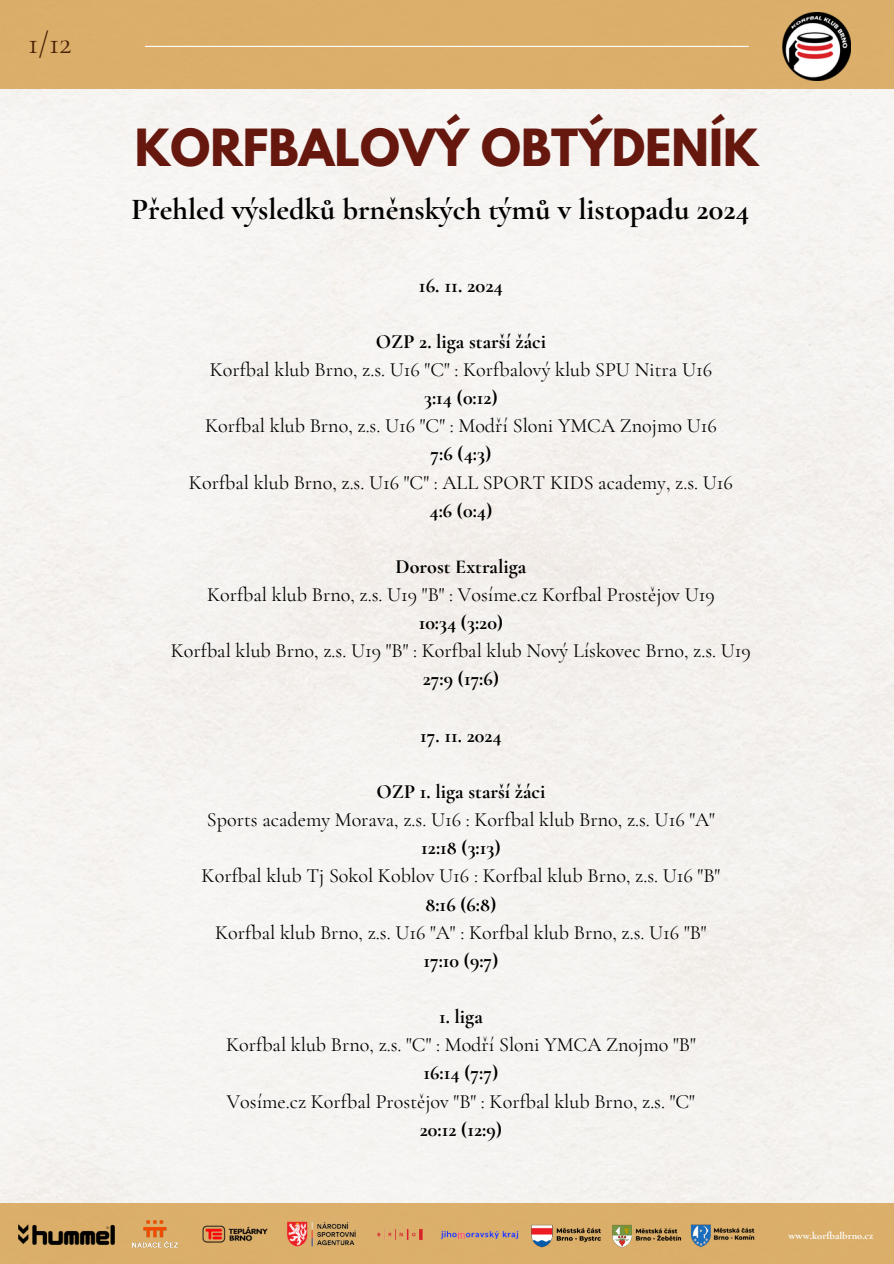
<style>
.page{position:relative;width:894px;height:1264px;background:#fff}
.page>*{position:absolute;margin:0;border:0;box-sizing:border-box;transform-origin:0 0}
.t1{font:700 45.3px "League Spartan";color:#66180f}
.t2{font:30.9px "Cormorant Garamond";color:#492105}
.t3{font:700 30.45px "Cormorant Garamond";color:#000}
.t4{font:700 20.7px "Cormorant Garamond";color:#020202}
.t5{font:20.1px/28.2px "Cormorant Garamond";color:#000;text-align:center}
.t6{font:700 20.1px "Cormorant Garamond";color:#000}
.t7{font:700 10.5px "Cormorant Garamond";color:#fff}
.s1{font-weight:700}
</style>
<div class="page">
<div style="left:0;top:88px;width:893px;height:1115px;background:#f5f3f1"></div>
<div style="left:0;top:0;width:893px;height:88px;background:#dbaf6b"></div>
<div style="left:0;top:1203px;width:893px;height:60px;background:#dbaf6a"></div>
<hr style="left:145px;top:46px;width:603px;height:1px;background:#fff">
<img style="left:782px;top:12px;width:68px;height:69px">
<img style="left:19px;top:1224px;width:95px;height:21px">
<img style="left:287px;top:1221px;width:69px;height:26px">
<img style="left:377px;top:1229px;width:46px;height:11px">
<img style="left:440px;top:1230px;width:79px;height:10px">
<img style="left:202px;top:1225px;width:66px;height:18px">
<img style="left:132px;top:1220px;width:46px;height:28px">
<img style="left:612px;top:1224px;width:70px;height:24px">
<img style="left:690px;top:1224px;width:65px;height:24px">
<img style="left:531px;top:1224px;width:70px;height:24px">
<p class="t2" style="left:28px;top:24px;width:45px">1/12</p>
<p class="t1" style="left:135px;top:125px;width:625px">KORFBALOVÝ OBTÝDENÍK</p>
<h3 class="t3" style="left:131px;top:191px;width:619px">Přehled výsledků brněnských týmů v listopadu 2024</h3>
<h2 class="t4" style="left:418px;top:272px;width:86px">16. 11. 2024</h2>
<h4 class="t5" style="left:189px;top:327px;width:545px"><span class="s1">OZP 2. liga starší žáci<br></span>Korfbal klub Brno, z.s. U16 "C" : Korfbalový klub SPU Nitra U16<br><span class="s1">3:14 (0:12)<br></span>Korfbal klub Brno, z.s. U16 "C" : Modří Sloni YMCA Znojmo U16<br><span class="s1">7:6 (4:3)<br></span>Korfbal klub Brno, z.s. U16 "C" : ALL SPORT KIDS academy, z.s. U16<br><span class="s1">4:6 (0:4)</span></h4>
<h5 class="t5" style="left:207px;top:552px;width:509px"><span class="s1">Dorost Extraliga<br></span>Korfbal klub Brno, z.s. U19 "B" : Vosíme.cz Korfbal Prostějov U19</h5>
<h5 class="t6" style="left:418px;top:610px;width:86px">10:34 (3:20)</h5>
<p class="t5" style="left:171px;top:637px;width:581px">Korfbal klub Brno, z.s. U19 "B" : Korfbal klub Nový Lískovec Brno, z.s. U19</p>
<h5 class="t6" style="left:422px;top:667px;width:78px">27:9 (17:6)</h5>
<p class="t6" style="left:420px;top:723px;width:83px">17. 11. 2024</p>
<h4 class="t6" style="left:376px;top:779px;width:170px">OZP 1. liga starší žáci</h4>
<p class="t5" style="left:207px;top:805px;width:509px">Sports academy Morava, z.s. U16 : Korfbal klub Brno, z.s. U16 "A"</p>
<h5 class="t6" style="left:421px;top:835px;width:81px">12:18 (3:13)</h5>
<p class="t5" style="left:201px;top:862px;width:520px">Korfbal klub Tj Sokol Koblov U16 : Korfbal klub Brno, z.s. U16 "B"</p>
<h5 class="t6" style="left:425px;top:892px;width:72px">8:16 (6:8)</h5>
<p class="t5" style="left:215px;top:918px;width:492px">Korfbal klub Brno, z.s. U16 "A" : Korfbal klub Brno, z.s. U16 "B"</p>
<h5 class="t6" style="left:423px;top:948px;width:77px">17:10 (9:7)</h5>
<p class="t6" style="left:439px;top:1004px;width:45px">1. liga</p>
<p class="t5" style="left:226px;top:1030px;width:471px">Korfbal klub Brno, z.s. "C" : Modří Sloni YMCA Znojmo "B"</p>
<h5 class="t6" style="left:423px;top:1060px;width:76px">16:14 (7:7)</h5>
<p class="t5" style="left:227px;top:1087px;width:469px">Vosíme.cz Korfbal Prostějov "B" : Korfbal klub Brno, z.s. "C"</p>
<h5 class="t6" style="left:420px;top:1117px;width:84px">20:12 (12:9)</h5>
<h1 class="t7" style="left:788px;top:1229px;width:86px">www.korfbalbrno.cz</h1>
</div>
